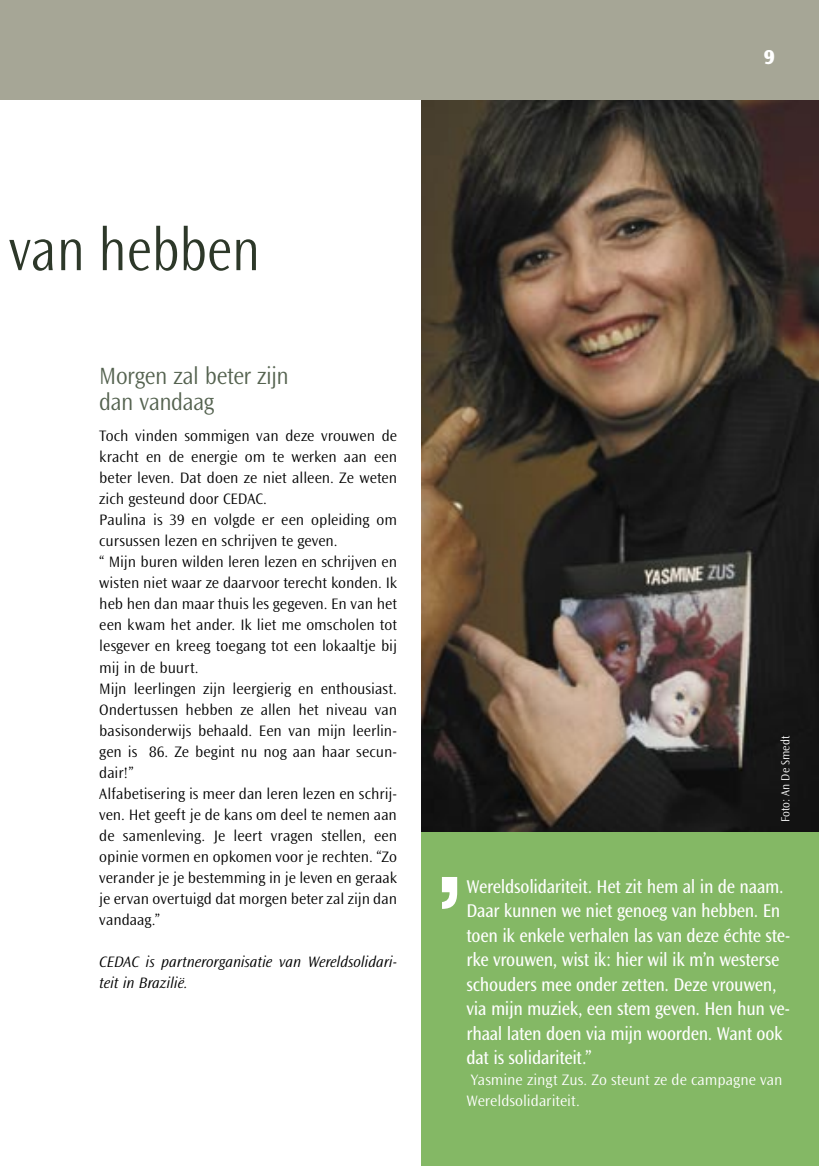
<style>
.page{position:relative;width:819px;height:1166px;background:#fff}
.page>*{position:absolute;margin:0;border:0;box-sizing:border-box;transform-origin:0 0}
.t1{font:700 93.1px "Rockwell Std";color:#fff}
.t2{font:300 61.25px "Ocean Sans Std";color:#2d3829;scale:.88 1}
.t3{font:300 24.5px/26.2px "Ocean Sans Std";letter-spacing:-.02em;color:#54624f;scale:.95 1}
.t4{font:800 21px "Ocean Sans Std";color:#fff}
.t5{font:19.25px/24.5px "Ocean Sans Std";letter-spacing:-.015em;color:#fff;scale:.92 1}
.t6{font:300 15.75px/21px "Ocean Sans Std";color:#000}
.t7{font:italic 300 15.75px/21px "Ocean Sans Std";letter-spacing:-.005em;color:#000}
.t8{font:300 15.75px/21px "Ocean Sans Std";color:#fff}
.t9{font:300 12.25px "Ocean Sans Std";letter-spacing:.01em;color:#fff;scale:.95 1}
</style>
<div class="page">
<img style="left:422px;top:99px;width:397px;height:733px">
<div style="left:0;top:0;width:819px;height:99px;background:#a6a696"></div>
<div style="left:422px;top:832px;width:397px;height:334px;background:#84b865"></div>
<h3 class="t4" style="left:763px;top:45px;width:13px">9</h3>
<h2 class="t2" style="left:9px;top:216px;width:287px">van hebben</h2>
<h1 class="t1" style="left:42px;top:232px;width:34px">’</h1>
<h3 class="t3" style="left:99px;top:363px;width:201px">Morgen zal beter zijn dan vandaag</h3>
<p class="t6" style="left:99px;top:426px;width:299px">Toch vinden sommigen van deze vrouwen de kracht en de energie om te werken aan een beter leven. Dat doen ze niet alleen. Ze weten zich gesteund door CEDAC.<br>Paulina is 39 en volgde er een opleiding om cursussen lezen en schrijven te geven.<br>“ Mijn buren wilden leren lezen en schrijven en wisten niet waar ze daarvoor terecht konden. Ik heb hen dan maar thuis les gegeven. En van het een kwam het ander. Ik liet me omscholen tot lesgever en kreeg toegang tot een lokaaltje bij mij in de buurt.<br>Mijn leerlingen zijn leergierig en enthousiast.<br>Ondertussen hebben ze allen het niveau van basisonderwijs behaald. Een van mijn leerlin&shy;gen is 86. Ze begint nu nog aan haar secun&shy;dair!”<br>Alfabetisering is meer dan leren lezen en schrij&shy;ven. Het geeft je de kans om deel te nemen aan de samenleving. Je leert vragen stellen, een opinie vormen en opkomen voor je rechten. “Zo verander je je bestemming in je leven en geraak je ervan overtuigd dat morgen beter zal zijn dan vandaag.”</p>
<p class="t7" style="left:99px;top:951px;width:299px">CEDAC is partnerorganisatie van Wereldsolidari&shy;teit in Brazilië.</p>
<p class="t9" style="left:778px;top:822px;width:93px;rotate:-90deg">Foto: An De Smedt</p>
<h1 class="t1" style="left:433px;top:854px;width:34px">’</h1>
<p class="t5" style="left:466px;top:874px;width:353px">Wereldsolidariteit. Het zit hem al in de naam.<br>Daar kunnen we niet genoeg van hebben. En toen ik enkele verhalen las van deze échte ste&shy;rke vrouwen, wist ik: hier wil ik m’n westerse schouders mee onder zetten. Deze vrouwen, via mijn muziek, een stem geven. Hen hun ve&shy;rhaal laten doen via mijn woorden. Want ook dat is solidariteit.”</p>
<p class="t8" style="left:466px;top:1069px;width:317px">Yasmine zingt Zus. Zo steunt ze de campagne van<br>Wereldsolidariteit.</p>
</div>
